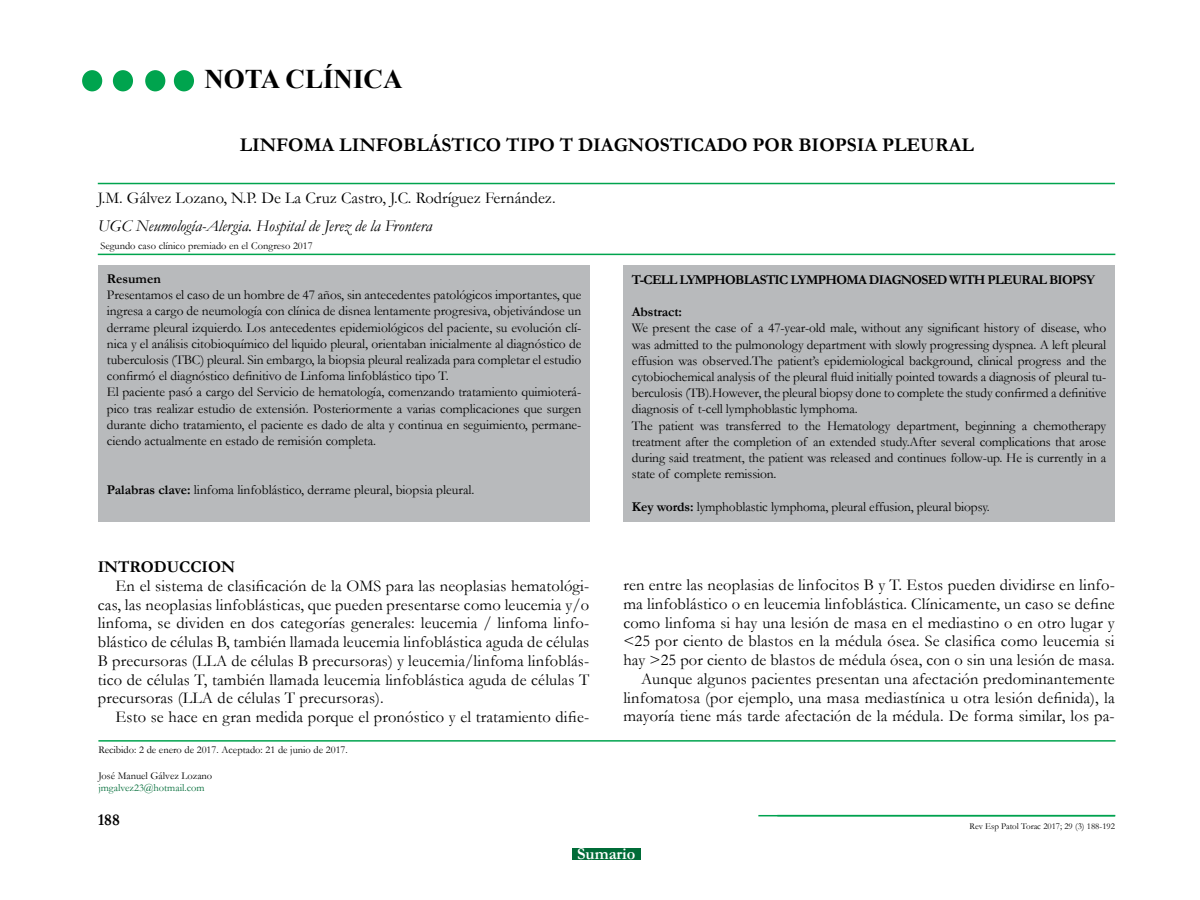
<style>
.page{position:relative;width:1200px;height:900px;background:#fff}
.page>*{position:absolute;margin:0;border:0;box-sizing:border-box;transform-origin:0 0}
.t1{font:700 27px "Times New Roman";color:#000}
.t2{font:700 19.5px "Garamond";color:#000}
.t3{font:16.5px/18.8px "Garamond";letter-spacing:.01em;color:#000;text-align:justify}
.t4{font:italic 16.5px "Garamond";color:#000}
.t5{font:700 16.5px "Garamond";color:#000}
.t6{font:700 16.5px "Garamond";color:#fff}
.t7{font:13.5px/16.2px "Garamond";letter-spacing:-.005em;color:#000}
.t8{font:700 13.5px "Garamond";letter-spacing:-.05em;color:#000}
.t9{font:700 13.5px "Garamond";letter-spacing:-.01em;color:#000}
.t10{font:700 13.5px "Garamond";color:#000}
.t11{font:10.5px "Garamond";color:#000}
.t12{font:10.5px "Garamond";color:#006c38}
.t13{font:9px "Garamond";color:#000}
.s1{font-weight:700}
</style>
<div class="page">
<div style="left:174px;top:70px;width:20px;height:21px;background:#00a44e;border-radius:50%"></div>
<div style="left:145px;top:70px;width:20px;height:21px;background:#00a44e;border-radius:50%"></div>
<div style="left:113px;top:70px;width:20px;height:21px;background:#00a44e;border-radius:50%"></div>
<div style="left:82px;top:70px;width:20px;height:21px;background:#00a44e;border-radius:50%"></div>
<hr style="left:758px;top:815px;width:357px;height:1px;background:#00a24f">
<hr style="left:98px;top:740px;width:1018px;height:2px;background:#00a44e">
<div style="left:572px;top:848px;width:68px;height:11px;background:#006c38"></div>
<div style="left:98px;top:266px;width:491px;height:256px;background:#b8babc"></div>
<hr style="left:98px;top:183px;width:1017px;height:1px;background:#00a44e">
<hr style="left:98px;top:254px;width:1017px;height:1px;background:#00a44e">
<div style="left:623px;top:266px;width:492px;height:256px;background:#b8babc"></div>
<h1 class="t1" style="left:204px;top:61px;width:200px">NOTA CLÍNICA</h1>
<h2 class="t2" style="left:240px;top:132px;width:736px">LINFOMA LINFOBLÁSTICO TIPO T DIAGNOSTICADO POR BIOPSIA PLEURAL</h2>
<p class="t3" style="left:98px;top:188px;width:459px">J.M. Gálvez Lozano, N.P. De La Cruz Castro, J.C. Rodríguez Fernández.</p>
<p class="t4" style="left:98px;top:214px;width:336px">UGC Neumología-Alergia. Hospital de Jerez de la Frontera</p>
<p class="t11" style="left:100px;top:238px;width:214px">Segundo caso clínico premiado en el Congreso 2017</p>
<p class="t10" style="left:107px;top:270px;width:55px">Resumen</p>
<p class="t7" style="left:107px;top:287px;width:476px">Presentamos el caso de un hombre de 47 años, sin antecedentes patológicos importantes, que ingresa a cargo de neumología con clínica de disnea lentamente progresiva, objetivándose un derrame pleural izquierdo. Los antecedentes epidemiológicos del paciente, su evolución clí&shy;nica y el análisis citobioquímico del liquido pleural, orientaban inicialmente al diagnóstico de tuberculosis (TBC) pleural. Sin embargo, la biopsia pleural realizada para completar el estudio confirmó el diagnóstico definitivo de Linfoma linfoblástico tipo T.<br>El paciente pasó a cargo del Servicio de hematología, comenzando tratamiento quimioterá&shy;pico tras realizar estudio de extensión. Posteriormente a varias complicaciones que surgen durante dicho tratamiento, el paciente es dado de alta y continua en seguimiento, permane&shy;ciendo actualmente en estado de remisión completa.</p>
<p class="t7" style="left:107px;top:481px;width:369px"><span class="s1">Palabras clave:</span> linfoma linfoblástico, derrame pleural, biopsia pleural.</p>
<p class="t5" style="left:98px;top:556px;width:139px">INTRODUCCION</p>
<p class="t3" style="left:98px;top:576px;width:493px;text-indent:18px">En el sistema de clasificación de la OMS para las neoplasias hematológi&shy;cas, las neoplasias linfoblásticas, que pueden presentarse como leucemia y/o linfoma, se dividen en dos categorías generales: leucemia / linfoma linfo&shy;blástico de células B, también llamada leucemia linfoblástica aguda de células B precursoras (LLA de células B precursoras) y leucemia/linfoma linfoblás&shy;tico de células T, también llamada leucemia linfoblástica aguda de células T precursoras (LLA de células T precursoras).</p>
<p class="t3" style="left:116px;top:707px;width:475px">Esto se hace en gran medida porque el pronóstico y el tratamiento difie-</p>
<p class="t11" style="left:98px;top:743px;width:251px">Recibido: 2 de enero de 2017. Aceptado: 21 de junio de 2017.</p>
<p class="t11" style="left:98px;top:768px;width:115px">José Manuel Gálvez Lozano</p>
<p class="t12" style="left:98px;top:781px;width:108px">jmgalvez23@hotmail.com</p>
<p class="t5" style="left:98px;top:809px;width:24px">188</p>
<p class="t8" style="left:632px;top:270px;width:465px">T-CELL LYMPHOBLASTIC LYMPHOMA DIAGNOSED WITH PLEURAL BIOPSY</p>
<p class="t9" style="left:632px;top:303px;width:52px">Abstract:</p>
<p class="t7" style="left:632px;top:320px;width:476px">We present the case of a 47-year-old male, without any significant history of disease, who was admitted to the pulmonology department with slowly progressing dyspnea. A left pleural effusion was observed.The patient’s epidemiological background, clinical progress and the cytobiochemical analysis of the pleural fluid initially pointed towards a diagnosis of pleural tu&shy;berculosis (TB).However, the pleural biopsy done to complete the study confirmed a definitive diagnosis of t-cell lymphoblastic lymphoma.<br>The patient was transferred to the Hematology department, beginning a chemotherapy treatment after the completion of an extended study.After several complications that arose during said treatment, the patient was released and continues follow-up. He is currently in a state of complete remission.</p>
<p class="t7" style="left:632px;top:498px;width:359px"><span class="s1">Key words:</span> lymphoblastic lymphoma, pleural effusion, pleural biopsy.</p>
<p class="t3" style="left:623px;top:575px;width:493px;text-align:right">ren entre las neoplasias de linfocitos B y T. Estos pueden dividirse en linfo&shy;ma linfoblástico o en leucemia linfoblástica. Clínicamente, un caso se define como linfoma si hay una lesión de masa en el mediastino o en otro lugar y &lt;25 por ciento de blastos en la médula ósea. Se clasifica como leucemia si hay &gt;25 por ciento de blastos de médula ósea, con o sin una lesión de masa.<br>Aunque algunos pacientes presentan una afectación predominantemente linfomatosa (por ejemplo, una masa mediastínica u otra lesión definida), la mayoría tiene más tarde afectación de la médula. De forma similar, los pa-</p>
<p class="t13" style="left:970px;top:820px;width:147px">Rev Esp Patol Torac 2017; 29 (3) 188-192</p>
<p class="t6" style="left:577px;top:842px;width:60px">Sumario</p>
</div>
